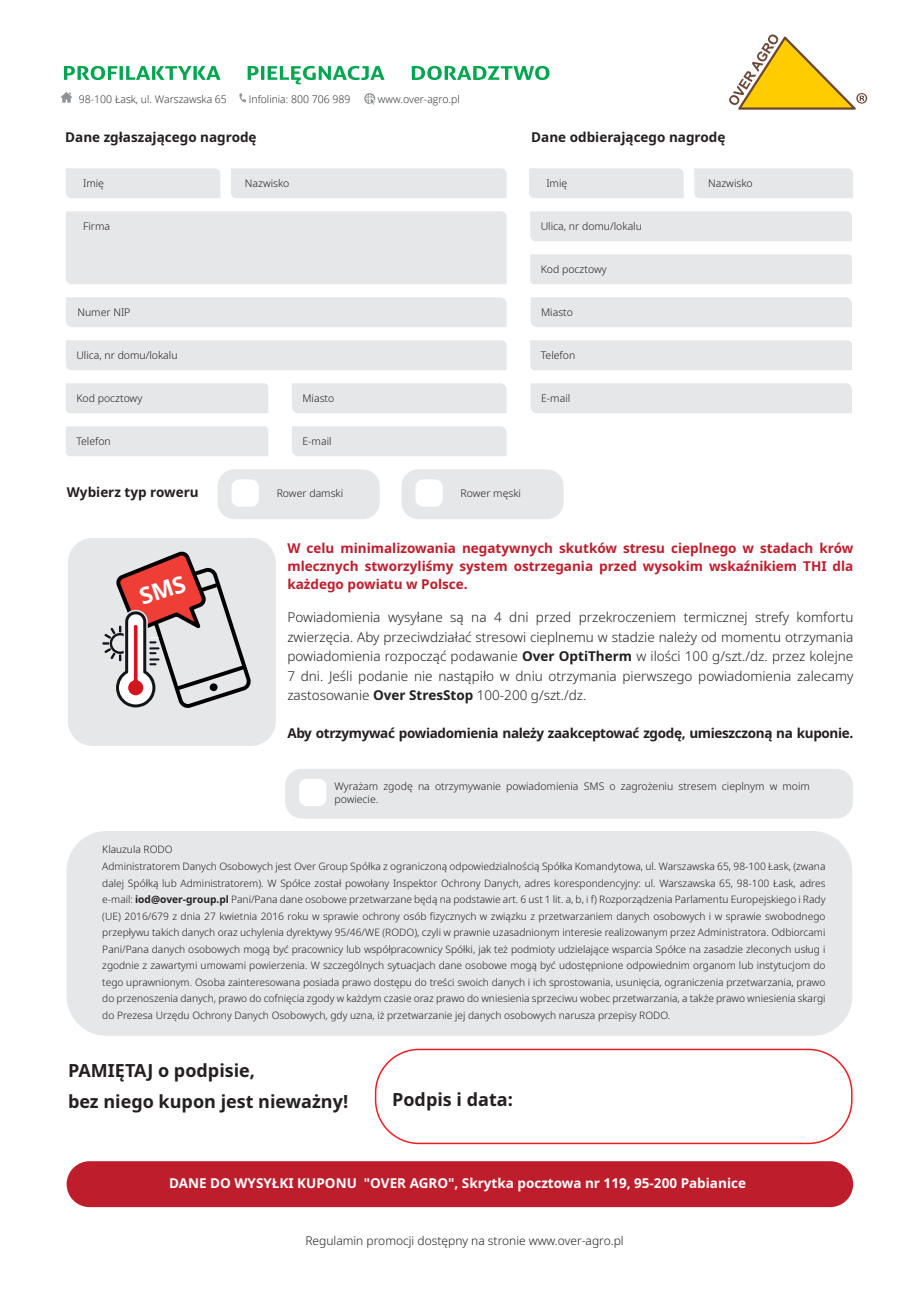
<style>
.page{position:relative;width:919px;height:1289px;background:#fff}
.page>*{position:absolute;margin:0;border:0;box-sizing:border-box;transform-origin:0 0}
.t1{font:700 18px/31.5px "Noto Sans";color:#231f20}
.t2{font:300 13.5px/19.5px "Noto Sans";color:#231f20;text-align:justify}
.t3{font:700 13.5px/18px "Noto Sans";color:#be1d2c;text-align:justify}
.t4{font:700 13.5px "Noto Sans";letter-spacing:-.025em;color:#231f20}
.t5{font:700 13.5px "Noto Sans";color:#fff}
.t6{font:700 13.5px "Noto Sans";color:#231f20}
.t7{font:300 12px "Noto Sans";color:#231f20}
.t8{font:300 10.5px/13.5px "Noto Sans";color:#231f20}
.t9{font:300 10.5px "Open Sans";color:#231f20}
.t10{font:300 10.2px/16.5px "Noto Sans";color:#231f20}
.s1{font-weight:700}
</style>
<div class="page">
<div style="left:68px;top:538px;width:208px;height:208px;background:#e6e7e9;border-radius:25px"></div>
<svg style="left:64px;top:66px;width:485px;height:18px"></svg>
<svg style="left:729px;top:34px;width:138px;height:76px"></svg>
<svg style="left:364px;top:93px;width:11px;height:12px"></svg>
<svg style="left:239px;top:93px;width:7px;height:9px"></svg>
<svg style="left:61px;top:92px;width:11px;height:11px"></svg>
<div style="left:67px;top:831px;width:785px;height:204px;background:#e6e7e9;border-radius:40px"></div>
<div style="left:285px;top:768px;width:568px;height:50px;background:#e6e7e9;border-radius:17px"></div>
<div style="left:375px;top:1048px;width:477px;height:96px;border:2px solid #ee1d23;border-radius:43px"></div>
<div style="left:299px;top:778px;width:27px;height:28px;background:#fff;border-radius:8px"></div>
<div style="left:217px;top:469px;width:163px;height:50px;background:#e6e7e9;border-radius:17px"></div>
<div style="left:231px;top:479px;width:28px;height:27px;background:#fff;border-radius:8px"></div>
<div style="left:401px;top:469px;width:162px;height:50px;background:#e6e7e9;border-radius:17px"></div>
<div style="left:415px;top:479px;width:28px;height:27px;background:#fff;border-radius:8px"></div>
<div style="left:66px;top:168px;width:154px;height:30px;background:#e6e7e9"></div>
<div style="left:66px;top:211px;width:440px;height:73px;background:#e6e7e9"></div>
<div style="left:66px;top:297px;width:440px;height:30px;background:#e6e7e9"></div>
<div style="left:66px;top:340px;width:440px;height:30px;background:#e6e7e9"></div>
<div style="left:66px;top:383px;width:202px;height:30px;background:#e6e7e9"></div>
<div style="left:66px;top:426px;width:202px;height:30px;background:#e6e7e9"></div>
<div style="left:530px;top:340px;width:321px;height:30px;background:#e6e7e9"></div>
<div style="left:231px;top:168px;width:275px;height:30px;background:#e6e7e9"></div>
<div style="left:529px;top:168px;width:154px;height:30px;background:#e6e7e9"></div>
<div style="left:694px;top:168px;width:159px;height:30px;background:#e6e7e9"></div>
<div style="left:292px;top:383px;width:214px;height:30px;background:#e6e7e9"></div>
<div style="left:530px;top:211px;width:321px;height:30px;background:#e6e7e9"></div>
<div style="left:530px;top:254px;width:321px;height:30px;background:#e6e7e9"></div>
<div style="left:531px;top:297px;width:320px;height:30px;background:#e6e7e9"></div>
<div style="left:292px;top:426px;width:214px;height:30px;background:#e6e7e9"></div>
<div style="left:531px;top:383px;width:320px;height:30px;background:#e6e7e9"></div>
<div style="left:67px;top:1161px;width:786px;height:46px;background:#be1d2c;border-radius:23px"></div>
<svg style="left:102px;top:551px;width:149px;height:157px"></svg>
<p class="t9" style="left:79px;top:92px;width:149px">98-100 Łask, ul. Warszawska 65</p>
<p class="t9" style="left:249px;top:92px;width:103px">Infolinia: 800 706 989</p>
<p class="t9" style="left:378px;top:92px;width:83px">www.over-agro.pl</p>
<h2 class="t6" style="left:65px;top:127px;width:193px">Dane zgłaszającego nagrodę</h2>
<h2 class="t6" style="left:531px;top:127px;width:195px">Dane odbierającego nagrodę</h2>
<p class="t8" style="left:83px;top:176px;width:22px">Imię</p>
<p class="t8" style="left:83px;top:219px;width:28px">Firma</p>
<p class="t8" style="left:77px;top:305px;width:55px">Numer NIP</p>
<p class="t8" style="left:245px;top:176px;width:46px">Nazwisko</p>
<p class="t8" style="left:546px;top:176px;width:22px">Imię</p>
<p class="t8" style="left:708px;top:176px;width:46px">Nazwisko</p>
<p class="t8" style="left:540px;top:219px;width:103px">Ulica, nr domu/lokalu</p>
<p class="t8" style="left:540px;top:262px;width:67px">Kod pocztowy</p>
<p class="t8" style="left:541px;top:305px;width:33px">Miasto</p>
<p class="t8" style="left:76px;top:348px;width:103px">Ulica, nr domu/lokalu</p>
<p class="t8" style="left:76px;top:391px;width:67px">Kod pocztowy</p>
<p class="t8" style="left:76px;top:434px;width:36px">Telefon</p>
<p class="t8" style="left:302px;top:391px;width:33px">Miasto</p>
<p class="t8" style="left:302px;top:434px;width:31px">E-mail</p>
<p class="t8" style="left:540px;top:348px;width:36px">Telefon</p>
<p class="t8" style="left:541px;top:391px;width:31px">E-mail</p>
<h2 class="t6" style="left:67px;top:482px;width:133px">Wybierz typ roweru</h2>
<p class="t8" style="left:277px;top:486px;width:68px">Rower damski</p>
<p class="t8" style="left:460px;top:486px;width:62px">Rower męski</p>
<h2 class="t3" style="left:287px;top:539px;width:567px">W celu minimalizowania negatywnych skutków stresu cieplnego w stadach krów mlecznych stworzyliśmy system ostrzegania przed wysokim wskaźnikiem THI dla każdego powiatu w Polsce.</h2>
<p class="t2" style="left:287px;top:607px;width:567px">Powiadomienia wysyłane są na 4 dni przed przekroczeniem termicznej strefy komfortu zwierzęcia. Aby przeciwdziałać stresowi cieplnemu w stadzie należy od momentu otrzymania powiadomienia rozpocząć podawanie <span class="s1">Over OptiTherm</span> w ilości 100 g/szt./dz. przez kolejne 7 dni. Jeśli podanie nie nastąpiło w dniu otrzymania pierwszego powiadomienia zalecamy zastosowanie <span class="s1">Over StresStop</span> 100-200 g/szt./dz.</p>
<h2 class="t4" style="left:287px;top:723px;width:567px">Aby otrzymywać powiadomienia należy zaakceptować zgodę, umieszczoną na kuponie.</h2>
<p class="t8" style="left:334px;top:779px;width:477px">Wyrażam zgodę na otrzymywanie powiadomienia SMS o zagrożeniu stresem cieplnym w moim powiecie.</p>
<p class="t10" style="left:102px;top:841px;width:724px">Klauzula RODO<br>Administratorem Danych Osobowych jest Over Group Spółka z ograniczoną odpowiedzialnością Spółka Komandytowa, ul. Warszawska 65, 98-100 Łask, (zwana dalej Spółką lub Administratorem). W Spółce został powołany Inspektor Ochrony Danych, adres korespondencyjny: ul. Warszawska 65, 98-100 Łask, adres e-mail: <span class="s1">iod@over-group.pl</span> Pani/Pana dane osobowe przetwarzane będą na podstawie art. 6 ust 1 lit. a, b, i f) Rozporządzenia Parlamentu Europejskiego i Rady (UE) 2016/679 z dnia 27 kwietnia 2016 roku w sprawie ochrony osób fizycznych w związku z przetwarzaniem danych osobowych i w sprawie swobodnego przepływu takich danych oraz uchylenia dyrektywy 95/46/WE (RODO), czyli w prawnie uzasadnionym interesie realizowanym przez Administratora. Odbiorcami Pani/Pana danych osobowych mogą być pracownicy lub współpracownicy Spółki, jak też podmioty udzielające wsparcia Spółce na zasadzie zleconych usług i zgodnie z zawartymi umowami powierzenia. W szczególnych sytuacjach dane osobowe mogą być udostępnione odpowiednim organom lub instytucjom do tego uprawnionym. Osoba zainteresowana posiada prawo dostępu do treści swoich danych i ich sprostowania, usunięcia, ograniczenia przetwarzania, prawo do przenoszenia danych, prawo do cofnięcia zgody w każdym czasie oraz prawo do wniesienia sprzeciwu wobec przetwarzania, a także prawo wniesienia skargi do Prezesa Urzędu Ochrony Danych Osobowych, gdy uzna, iż przetwarzanie jej danych osobowych narusza przepisy RODO.</p>
<h1 class="t1" style="left:68px;top:1054px;width:281px">PAMIĘTAJ o podpisie,<br>bez niego kupon jest nieważny!</h1>
<h1 class="t1" style="left:392px;top:1084px;width:122px">Podpis i data:</h1>
<h2 class="t5" style="left:169px;top:1173px;width:578px">DANE DO WYSYŁKI KUPONU "OVER AGRO", Skrytka pocztowa nr 119, 95-200 Pabianice</h2>
<p class="t7" style="left:305px;top:1231px;width:320px">Regulamin promocji dostępny na stronie www.over-agro.pl</p>
</div>
